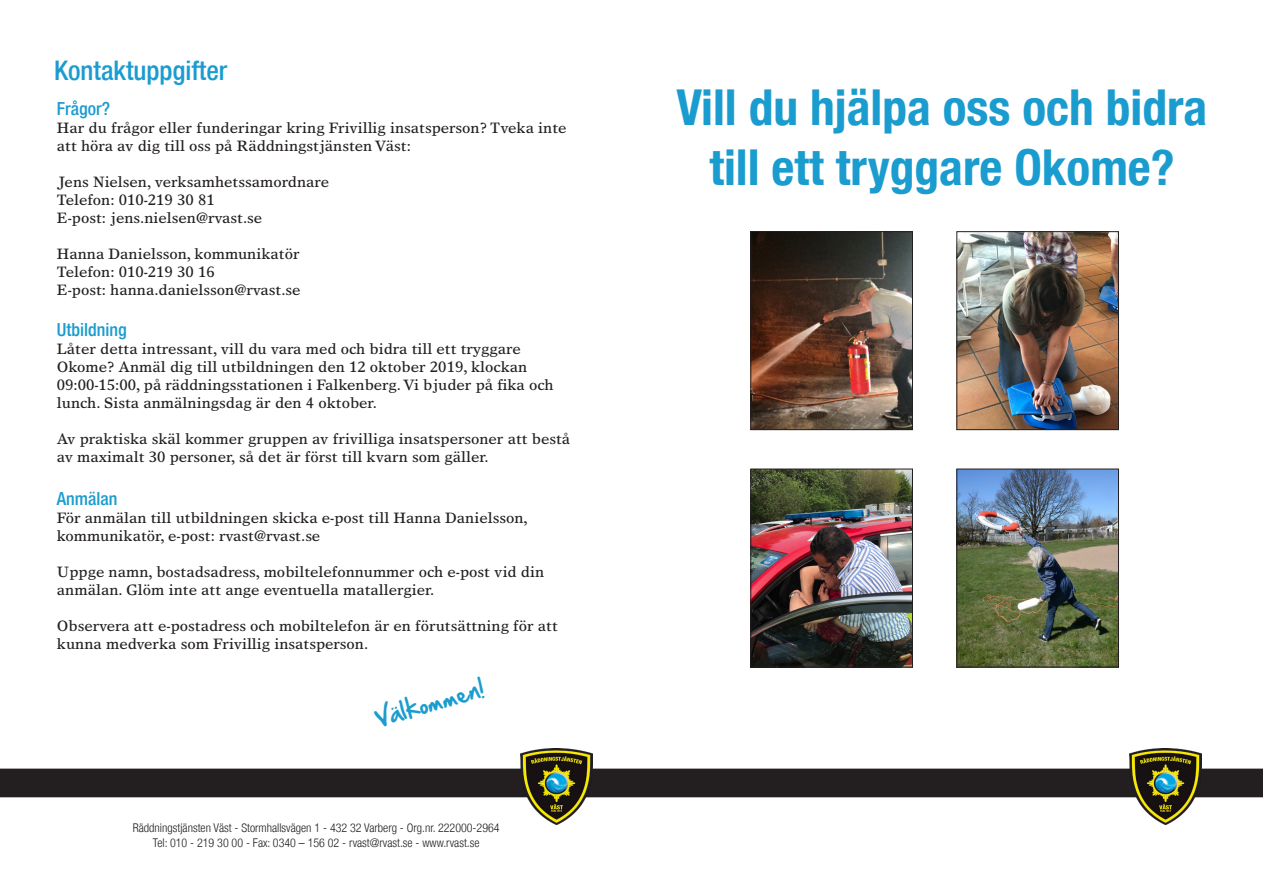
<style>
.page{position:relative;width:1263px;height:893px;background:#fff}
.page>*{position:absolute;margin:0;border:0;box-sizing:border-box;transform-origin:0 0}
.t1{font:700 condensed 49.5px/59.4px "Helvetica Neue LT";color:#1b9ccf;text-align:center}
.t2{font:500 condensed 27px "Helvetica Neue LT";color:#1b9ccf}
.t3{font:21px "Hand Of Sean";color:#1b9ccf}
.t4{font:500 condensed 18px "Helvetica Neue LT";color:#1b9ccf}
.t5{font:15px/18px "Times Europa LT Std";color:#231f20}
.t6{font:300 condensed 12px "Helvetica Neue LT";color:#231f20}
</style>
<div class="page">
<div style="left:0;top:769px;width:1263px;height:28px;background:#231f20"></div>
<img style="left:521px;top:748px;width:71px;height:76px">
<img style="left:1130px;top:748px;width:71px;height:76px">
<img style="left:753px;top:233px;width:158px;height:195px">
<div style="left:751px;top:231px;width:162px;height:199px;border:1px solid #231f20"></div>
<img style="left:959px;top:471px;width:158px;height:194px">
<div style="left:957px;top:469px;width:162px;height:198px;border:1px solid #231f20"></div>
<img style="left:753px;top:471px;width:158px;height:194px">
<div style="left:751px;top:469px;width:162px;height:198px;border:1px solid #231f20"></div>
<img style="left:959px;top:233px;width:158px;height:195px">
<div style="left:957px;top:231px;width:162px;height:199px;border:1px solid #231f20"></div>
<p class="t2" style="left:54px;top:54px;width:175px">Kontaktuppgifter</p>
<p class="t4" style="left:57px;top:98px;width:55px">Frågor?</p>
<p class="t5" style="left:57px;top:118px;width:511px">Har du frågor eller funderingar kring Frivillig insatsperson? Tveka inte att höra av dig till oss på Räddningstjänsten Väst:</p>
<p class="t5" style="left:57px;top:172px;width:274px">Jens Nielsen, verksamhetssamordnare</p>
<p class="t5" style="left:57px;top:190px;width:159px">Telefon: 010-219 30 81</p>
<p class="t5" style="left:57px;top:208px;width:207px">E-post: jens.nielsen@rvast.se</p>
<p class="t5" style="left:57px;top:244px;width:244px">Hanna Danielsson, kommunikatör</p>
<p class="t5" style="left:57px;top:262px;width:159px">Telefon: 010-219 30 16</p>
<p class="t5" style="left:57px;top:280px;width:245px">E-post: hanna.danielsson@rvast.se</p>
<p class="t4" style="left:57px;top:319px;width:71px">Utbildning</p>
<p class="t5" style="left:57px;top:340px;width:465px">Låter detta intressant, vill du vara med och bidra till ett tryggare</p>
<p class="t5" style="left:57px;top:358px;width:472px">Okome? Anmäl dig till utbildningen den 12 oktober 2019, klockan</p>
<p class="t5" style="left:57px;top:376px;width:498px">09:00-15:00, på räddningsstationen i Falkenberg. Vi bjuder på fika och lunch. Sista anmälningsdag är den 4 oktober.</p>
<p class="t5" style="left:57px;top:430px;width:515px">Av praktiska skäl kommer gruppen av frivilliga insatspersoner att bestå av maximalt 30 personer, så det är först till kvarn som gäller.</p>
<p class="t4" style="left:57px;top:488px;width:62px">Anmälan</p>
<p class="t5" style="left:57px;top:509px;width:472px">För anmälan till utbildningen skicka e-post till Hanna Danielsson,</p>
<p class="t5" style="left:57px;top:527px;width:265px">kommunikatör, e-post: rvast@rvast.se</p>
<p class="t5" style="left:57px;top:563px;width:489px">Uppge namn, bostadsadress, mobiltelefonnummer och e-post vid din anmälan. Glöm inte att ange eventuella matallergier.</p>
<p class="t5" style="left:57px;top:617px;width:503px">Observera att e-postadress och mobiltelefon är en förutsättning för att kunna medverka som Frivillig insatsperson.</p>
<p class="t3" style="left:370px;top:701px;width:114px;rotate:-16deg">Välkommen!</p>
<p class="t6" style="left:133px;top:821px;width:368px">Räddningstjänsten Väst - Stormhallsvägen 1 - 432 32 Varberg - Org.nr. 222000-2964</p>
<p class="t6" style="left:153px;top:836px;width:328px">Tel: 010 - 219 30 00 - Fax: 0340 – 156 02 - rvast@rvast.se - www.rvast.se</p>
<p class="t1" style="left:677px;top:77px;width:532px">Vill du hjälpa oss och bidra till ett tryggare Okome?</p>
</div>
